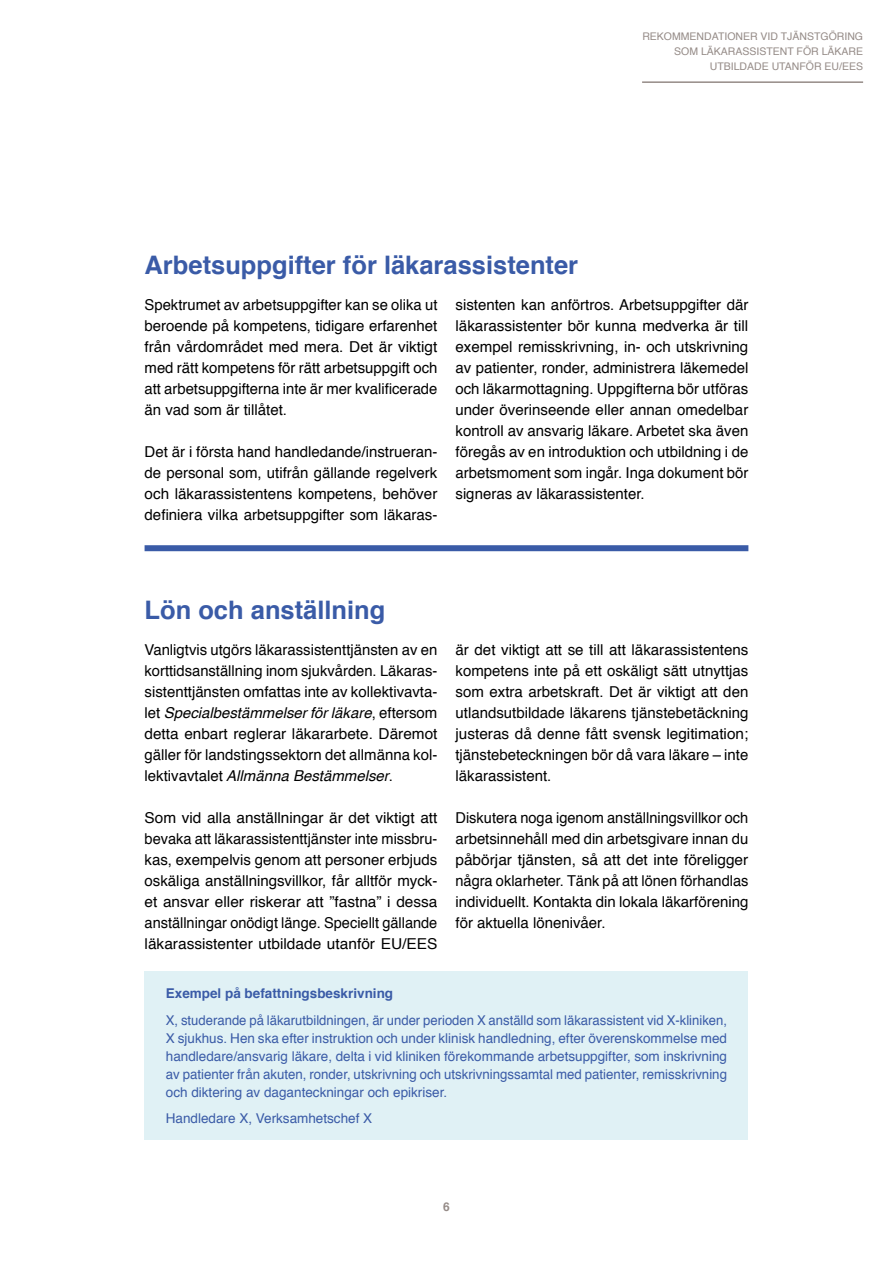
<style>
.page{position:relative;width:893px;height:1263px;background:#fff}
.page>*{position:absolute;margin:0;border:0;box-sizing:border-box;transform-origin:0 0}
.t1{font:700 25.5px "Helvetica";color:#3a5ba7}
.t2{font:15px/21px "Helvetica";color:#000;text-align:justify}
.t3{font:13.5px/18px "Helvetica";color:#3a5ba7;text-align:justify}
.t4{font:700 13.5px "Helvetica";color:#3a5ba7}
.t5{font:700 12px "Helvetica";color:#958b87}
.t6{font:10.5px/15px "Helvetica";color:#958b87;text-align:right}
.s1{font-style:italic}
</style>
<div class="page">
<div style="left:145px;top:545px;width:603px;height:6px;background:#3a5ba7"></div>
<hr style="left:642px;top:81px;width:221px;height:2px;background:#958b87">
<div style="left:145px;top:972px;width:603px;height:168px;background:#e0f1f5"></div>
<p class="t6" style="left:642px;top:30px;width:222px">REKOMMENDATIONER VID TJÄNSTGÖRING<br>SOM LÄKARASSISTENT FÖR LÄKARE<br>UTBILDADE UTANFÖR EU/EES</p>
<h1 class="t1" style="left:145px;top:245px;width:435px">Arbetsuppgifter för läkarassistenter</h1>
<p class="t2" style="left:145px;top:295px;width:294px">Spektrumet av arbetsuppgifter kan se olika ut beroende på kompetens, tidigare erfarenhet från vårdområdet med mera. Det är viktigt med rätt kompetens för rätt arbetsuppgift och att arbetsuppgifterna inte är mer kvalificerade än vad som är tillåtet.</p>
<p class="t2" style="left:145px;top:442px;width:294px">Det är i första hand handledande/instrueran&shy;de personal som, utifrån gällande regelverk och läkarassistentens kompetens, behöver definiera vilka arbetsuppgifter som läkaras-</p>
<p class="t2" style="left:455px;top:295px;width:294px">sistenten kan anförtros. Arbetsuppgifter där läkarassistenter bör kunna medverka är till exempel remisskrivning, in- och utskrivning av patienter, ronder, administrera läkemedel och läkarmottagning. Uppgifterna bör utföras under överinseende eller annan omedelbar kontroll av ansvarig läkare. Arbetet ska även föregås av en introduktion och utbildning i de arbetsmoment som ingår. Inga dokument bör signeras av läkarassistenter.</p>
<h1 class="t1" style="left:145px;top:589px;width:242px">Lön och anställning</h1>
<p class="t2" style="left:145px;top:640px;width:294px">Vanligtvis utgörs läkarassistenttjänsten av en korttidsanställning inom sjukvården. Läkaras&shy;sistenttjänsten omfattas inte av kollektivavta&shy;let <span class="s1">Specialbestämmelser för läkare</span>, eftersom detta enbart reglerar läkararbete. Däremot gäller för landstingssektorn det allmänna kol&shy;lektivavtalet <span class="s1">Allmänna Bestämmelser</span>.</p>
<p class="t2" style="left:145px;top:808px;width:294px">Som vid alla anställningar är det viktigt att bevaka att läkarassistenttjänster inte missbru&shy;kas, exempelvis genom att personer erbjuds oskäliga anställningsvillkor, får alltför myck&shy;et ansvar eller riskerar att ”fastna” i dessa anställningar onödigt länge. Speciellt gällande läkarassistenter utbildade utanför EU/EES</p>
<p class="t4" style="left:166px;top:983px;width:229px">Exempel på befattningsbeskrivning</p>
<p class="t3" style="left:166px;top:1011px;width:563px">X, studerande på läkarutbildningen, är under perioden X anställd som läkarassistent vid X-kliniken, X sjukhus. Hen ska efter instruktion och under klinisk handledning, efter överenskommelse med handledare/ansvarig läkare, delta i vid kliniken förekommande arbetsuppgifter, som inskrivning av patienter från akuten, ronder, utskrivning och utskrivningssamtal med patienter, remisskrivning och diktering av daganteckningar och epikriser.</p>
<p class="t3" style="left:166px;top:1110px;width:208px">Handledare X, Verksamhetschef X</p>
<p class="t2" style="left:455px;top:640px;width:294px">är det viktigt att se till att läkarassistentens kompetens inte på ett oskäligt sätt utnyttjas som extra arbetskraft. Det är viktigt att den utlandsutbildade läkarens tjänstebetäckning justeras då denne fått svensk legitimation; tjänstebeteckningen bör då vara läkare – inte läkarassistent.</p>
<p class="t2" style="left:455px;top:808px;width:294px">Diskutera noga igenom anställningsvillkor och arbetsinnehåll med din arbetsgivare innan du påbörjar tjänsten, så att det inte föreligger några oklarheter. Tänk på att lönen förhandlas individuellt. Kontakta din lokala läkarförening för aktuella lönenivåer.</p>
<p class="t5" style="left:443px;top:1197px;width:8px">6</p>
</div>
